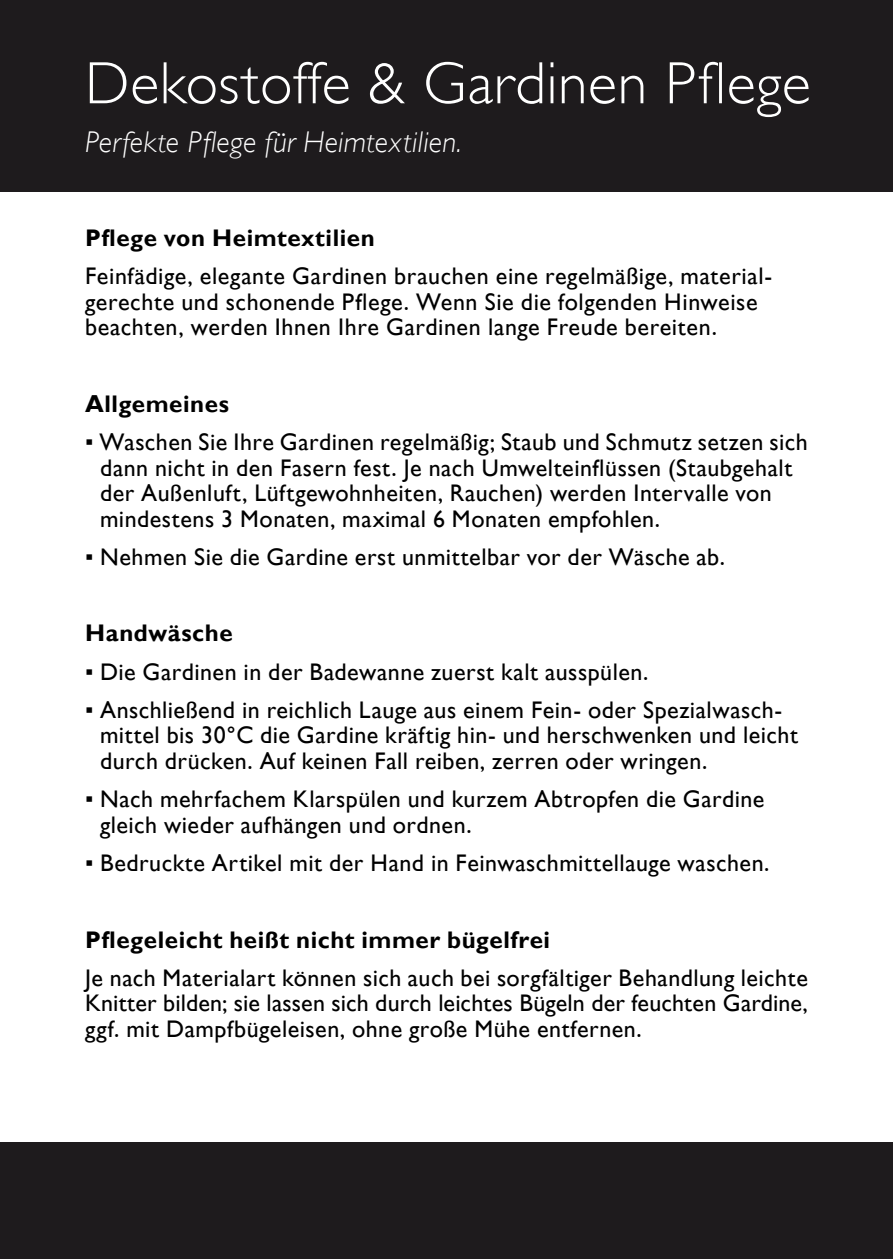
<style>
.page{position:relative;width:893px;height:1259px;background:#fff}
.page>*{position:absolute;margin:0;border:0;box-sizing:border-box;transform-origin:0 0}
.t1{font:300 60px "Gill Sans";letter-spacing:.01em;color:#fff}
.t2{font:italic 300 30px "Gill Sans";letter-spacing:.005em;color:#fff}
.t3{font:24px/25.5px "Gill Sans";letter-spacing:.02em;color:#000;text-align:justify}
.t4{font:700 24px "Gill Sans";letter-spacing:.025em;color:#000}
.s1{font-family:"Arial"}
</style>
<div class="page">
<div style="left:0;top:0;width:893px;height:191px;background:#1e1b1d"></div>
<div style="left:0;top:1142px;width:893px;height:117px;background:#1e1b1d"></div>
<p class="t1" style="left:85px;top:49px;width:727px">Dekostoffe &amp; Gardinen Pflege</p>
<p class="t2" style="left:85px;top:125px;width:378px">Perfekte Pflege für Heimtextilien.</p>
<p class="t4" style="left:85px;top:224px;width:291px">Pflege von Heimtextilien</p>
<p class="t3" style="left:85px;top:263px;width:689px">Feinfädige, elegante Gardinen brauchen eine regelmäßige, material-</p>
<p class="t3" style="left:85px;top:289px;width:674px">gerechte und schonende Pflege. Wenn Sie die folgenden Hinweise</p>
<p class="t3" style="left:85px;top:314px;width:633px">beachten, werden Ihnen Ihre Gardinen lange Freude bereiten.</p>
<p class="t4" style="left:85px;top:389px;width:145px">Allgemeines</p>
<p class="t3" style="left:85px;top:429px;width:724px"><span class="s1">▪</span> Waschen Sie Ihre Gardinen regelmäßig; Staub und Schmutz setzen sich</p>
<p class="t3" style="left:100px;top:455px;width:694px">dann nicht in den Fasern fest. Je nach Umwelteinflüssen (Staubgehalt</p>
<p class="t3" style="left:100px;top:480px;width:673px">der Außenluft, Lüftgewohnheiten, Rauchen) werden Intervalle von</p>
<p class="t3" style="left:100px;top:506px;width:562px">mindestens 3 Monaten, maximal 6 Monaten empfohlen.</p>
<p class="t3" style="left:85px;top:544px;width:641px"><span class="s1">▪</span> Nehmen Sie die Gardine erst unmittelbar vor der Wäsche ab.</p>
<p class="t4" style="left:85px;top:619px;width:149px">Handwäsche</p>
<p class="t3" style="left:85px;top:659px;width:565px"><span class="s1">▪</span> Die Gardinen in der Badewanne zuerst kalt ausspülen.</p>
<p class="t3" style="left:85px;top:697px;width:699px"><span class="s1">▪</span> Anschließend in reichlich Lauge aus einem Fein- oder Spezialwasch-</p>
<p class="t3" style="left:100px;top:722px;width:699px">mittel bis 30°C die Gardine kräftig hin- und herschwenken und leicht</p>
<p class="t3" style="left:100px;top:748px;width:609px">durch drücken. Auf keinen Fall reiben, zerren oder wringen.</p>
<p class="t3" style="left:85px;top:786px;width:681px"><span class="s1">▪</span> Nach mehrfachem Klarspülen und kurzem Abtropfen die Gardine</p>
<p class="t3" style="left:100px;top:812px;width:373px">gleich wieder aufhängen und ordnen.</p>
<p class="t3" style="left:85px;top:850px;width:686px"><span class="s1">▪</span> Bedruckte Artikel mit der Hand in Feinwaschmittellauge waschen.</p>
<p class="t4" style="left:85px;top:925px;width:467px">Pflegeleicht heißt nicht immer bügelfrei</p>
<p class="t3" style="left:85px;top:965px;width:724px">Je nach Materialart können sich auch bei sorgfältiger Behandlung leichte Knitter bilden; sie lassen sich durch leichtes Bügeln der feuchten Gardine, ggf. mit Dampfbügeleisen, ohne große Mühe entfernen.</p>
</div>
